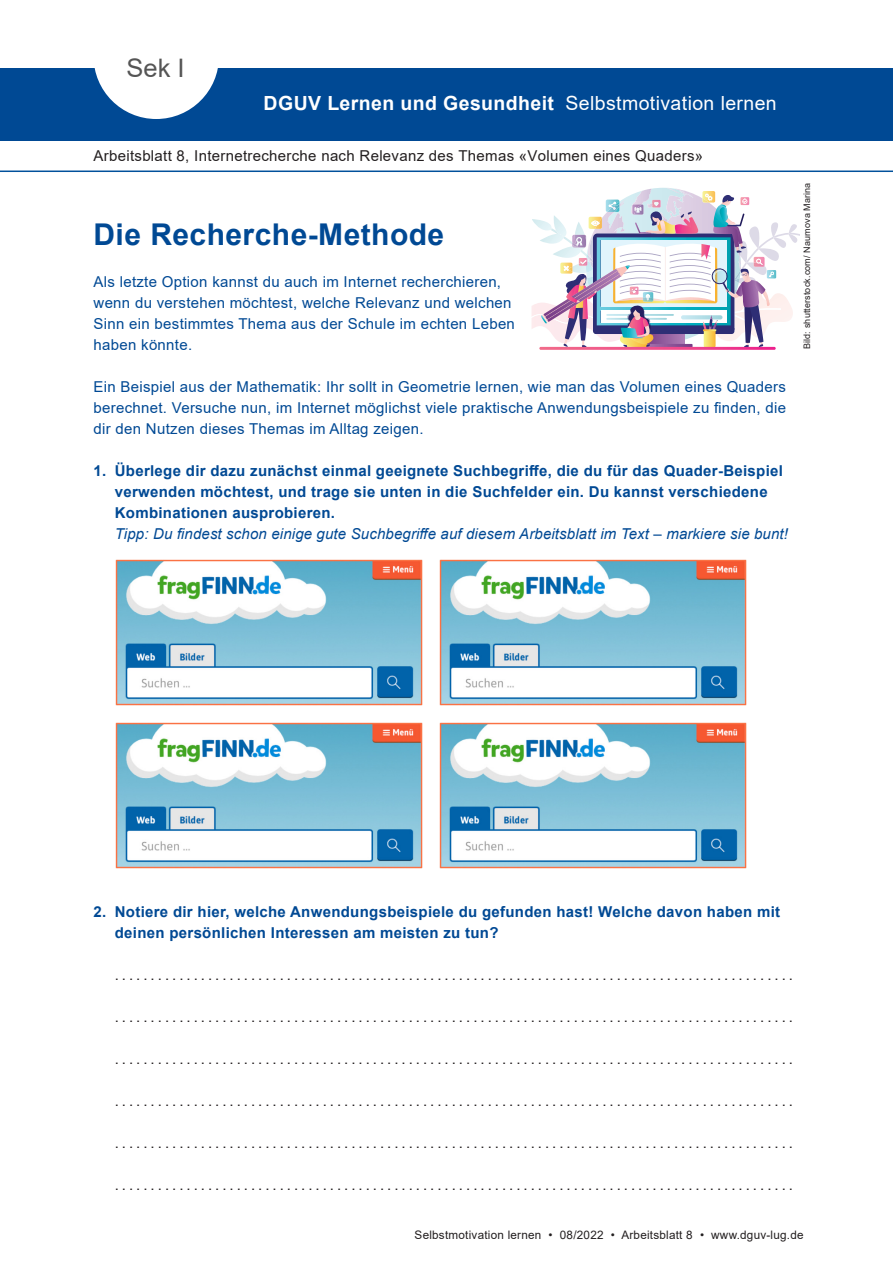
<style>
.page{position:relative;width:893px;height:1263px;background:#fff}
.page>*{position:absolute;margin:0;border:0;box-sizing:border-box;transform-origin:0 0}
.Ueberschrift{font:700 30px "Arial";letter-spacing:.015em;color:#004994}
.head{font:25.5px "Arial";color:#555}
.t1{font:700 19.5px "Arial";letter-spacing:.02em;color:#fff}
.t2{font:19.5px "Arial";letter-spacing:.02em;color:#fff}
.Fliesstext{font:15px "Arial";letter-spacing:.02em;color:#231f20}
.Fliesstext-2{font:15px/21px "Arial";letter-spacing:.02em;color:#004994}
.Fliesstext-3{font:700 15px/21px "Arial";letter-spacing:.02em;color:#004994}
.Fliesstext-4{font:italic 15px "Arial";letter-spacing:.01em;color:#004994}
.fusszeile{font:11.7px "Arial";letter-spacing:.02em;color:#231f20}
.Bildnachweis{font:9px "Arial";letter-spacing:.015em;color:#231f20}
</style>
<div class="page">
<div style="left:0;top:68px;width:893px;height:72px;background:#004994"></div>
<svg style="left:94px;top:68px;width:124px;height:51px"></svg>
<hr style="left:0;top:171px;width:893px;height:1px;background:#01519b">
<svg style="left:532px;top:188px;width:267px;height:159px"></svg>
<svg style="left:539px;top:347px;width:237px;height:3px"></svg>
<img style="left:115px;top:560px;width:307px;height:146px">
<img style="left:115px;top:722px;width:307px;height:146px">
<img style="left:440px;top:560px;width:307px;height:146px">
<img style="left:440px;top:722px;width:307px;height:146px">
<p class="head" style="left:127px;top:50px;width:60px">Sek I</p>
<p class="t1" style="left:264px;top:89px;width:292px">DGUV Lernen und Gesundheit</p>
<p class="t2" style="left:566px;top:90px;width:213px">Selbstmotivation lernen</p>
<p class="Fliesstext" style="left:94px;top:145px;width:611px">Arbeitsblatt 8, Internetrecherche nach Relevanz des Themas «Volumen eines Quaders»</p>
<p class="Ueberschrift" style="left:94px;top:213px;width:352px">Die Recherche-Methode</p>
<p class="Fliesstext-2" style="left:94px;top:271px;width:423px">Als letzte Option kannst du auch im Internet recherchieren, wenn du verstehen möchtest, welche Relevanz und welchen Sinn ein bestimmtes Thema aus der Schule im echten Leben haben könnte.</p>
<p class="Fliesstext-2" style="left:94px;top:376px;width:694px;text-align:justify">Ein Beispiel aus der Mathematik: Ihr sollt in Geometrie lernen, wie man das Volumen eines Quaders berechnet. Versuche nun, im Internet möglichst viele praktische Anwendungsbeispiele zu finden, die dir den Nutzen dieses Themas im Alltag zeigen.</p>
<p class="Fliesstext-3" style="left:115px;top:460px;width:670px;text-indent:-21px">1. Überlege dir dazu zunächst einmal geeignete Suchbegriffe, die du für das Quader-Beispiel verwenden möchtest, und trage sie unten in die Suchfelder ein. Du kannst verschiedene<br>Kombinationen ausprobieren.</p>
<p class="Fliesstext-4" style="left:115px;top:524px;width:675px">Tipp: Du findest schon einige gute Suchbegriffe auf diesem Arbeitsblatt im Text – markiere sie bunt!</p>
<p class="Bildnachweis" style="left:801px;top:349px;width:168px;rotate:-90deg">Bild: shutterstock.com/ Naumova Marina</p>
<p class="Fliesstext-3" style="left:115px;top:901px;width:667px;text-indent:-21px">2. Notiere dir hier, welche Anwendungsbeispiele du gefunden hast! Welche davon haben mit deinen persönlichen Interessen am meisten zu tun?</p>
<p class="Fliesstext" style="left:115px;top:964px;width:680px">...............................................................................................</p>
<p class="Fliesstext" style="left:115px;top:1006px;width:680px">...............................................................................................</p>
<p class="Fliesstext" style="left:115px;top:1048px;width:680px">...............................................................................................</p>
<p class="Fliesstext" style="left:115px;top:1090px;width:680px">...............................................................................................</p>
<p class="Fliesstext" style="left:115px;top:1132px;width:680px">...............................................................................................</p>
<p class="Fliesstext" style="left:115px;top:1174px;width:680px">...............................................................................................</p>
<p class="fusszeile" style="left:415px;top:1227px;width:390px">Selbstmotivation lernen • 08/2022 • Arbeitsblatt 8 • www.dguv-lug.de</p>
</div>
